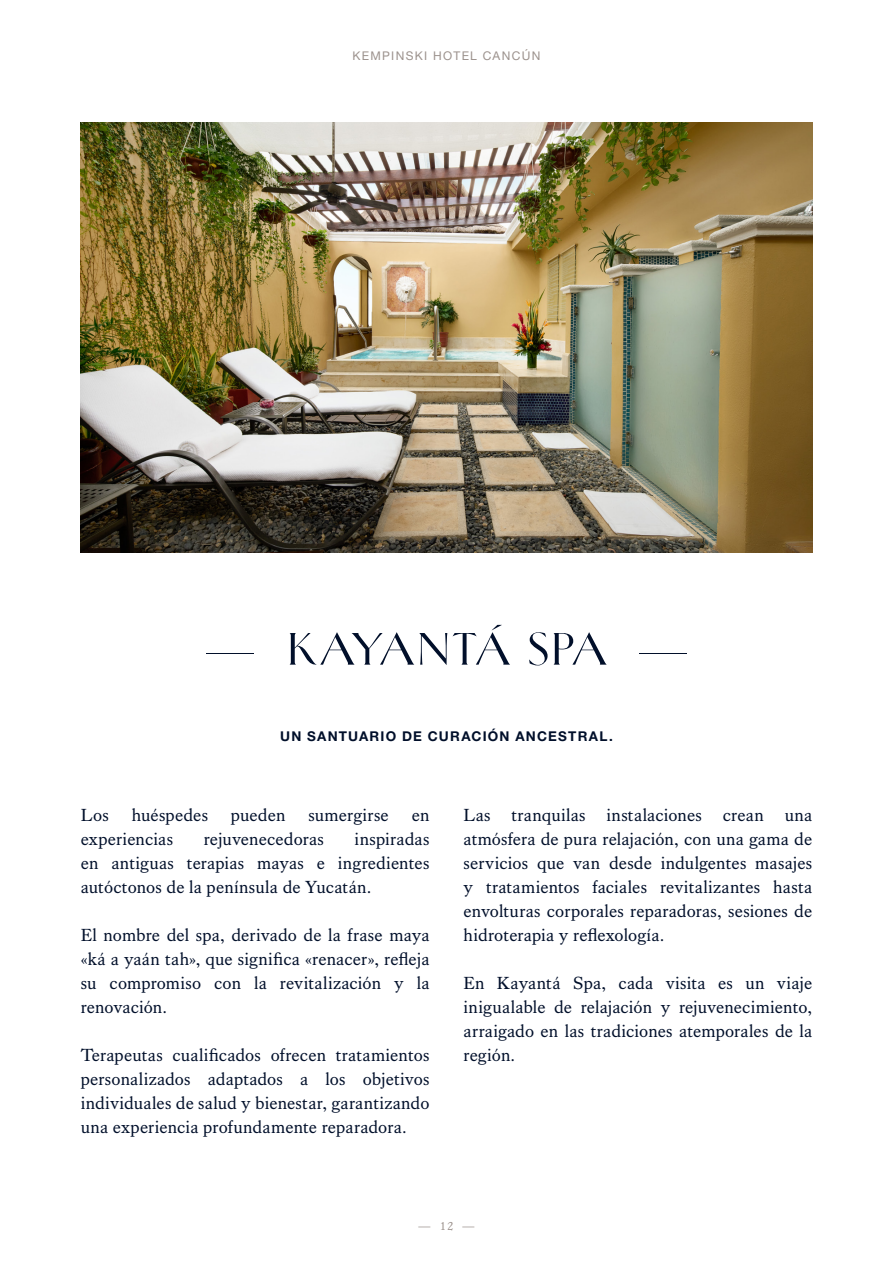
<style>
.page{position:relative;width:893px;height:1263px;background:#fff}
.page>*{position:absolute;margin:0;border:0;box-sizing:border-box;transform-origin:0 0}
.t1{font:51px "Helene Hess";letter-spacing:-.045em;color:#010f2a}
.t2{font:18px/24px "Kings Caslon";letter-spacing:.005em;color:#010f2a;text-align:justify}
.t3{font:700 13.5px "Helvetica Neue LT Std";letter-spacing:.09em;color:#010f2a}
.t4{font:12px "Helvetica Neue LT Std";letter-spacing:.115em;color:#9c928d}
.t5{font:12px "Kings Caslon";color:#9c928d}
</style>
<div class="page">
<img style="left:81px;top:123px;width:731px;height:429px">
<p class="t4" style="left:353px;top:48px;width:189px">KEMPINSKI HOTEL CANCÚN</p>
<h1 class="t1" style="left:205px;top:622px;width:485px">— KAYANTÁ SPA —</h1>
<p class="t3" style="left:280px;top:728px;width:334px">UN SANTUARIO DE CURACIÓN ANCESTRAL.</p>
<p class="t2" style="left:81px;top:803px;width:30px">Los</p>
<p class="t2" style="left:132px;top:803px;width:78px">huéspedes</p>
<p class="t2" style="left:231px;top:803px;width:56px">pueden</p>
<p class="t2" style="left:308px;top:803px;width:82px">sumergirse</p>
<p class="t2" style="left:412px;top:803px;width:19px">en</p>
<p class="t2" style="left:81px;top:827px;width:94px">experiencias</p>
<p class="t2" style="left:204px;top:827px;width:122px">rejuvenecedoras</p>
<p class="t2" style="left:81px;top:827px;width:350px;text-indent:274px">inspiradas en antiguas terapias mayas e ingredientes autóctonos de la península de Yucatán.</p>
<p class="t2" style="left:81px;top:923px;width:350px">El nombre del spa, derivado de la frase maya «ká a yaán tah», que significa «renacer», refleja su compromiso con la revitalización y la renovación.</p>
<p class="t2" style="left:81px;top:1043px;width:350px">Terapeutas cualificados ofrecen tratamientos personalizados adaptados a los objetivos individuales de salud y bienestar, garantizando una experiencia profundamente reparadora.</p>
<p class="t2" style="left:463px;top:803px;width:350px">Las tranquilas instalaciones crean una atmósfera de pura relajación, con una gama de servicios que van desde indulgentes masajes y tratamientos faciales revitalizantes hasta envolturas corporales reparadoras, sesiones de hidroterapia y reflexología.</p>
<p class="t2" style="left:463px;top:971px;width:350px">En Kayantá Spa, cada visita es un viaje inigualable de relajación y rejuvenecimiento, arraigado en las tradiciones atemporales de la región.</p>
<p class="t5" style="left:418px;top:1219px;width:58px">— 12 —</p>
</div>
